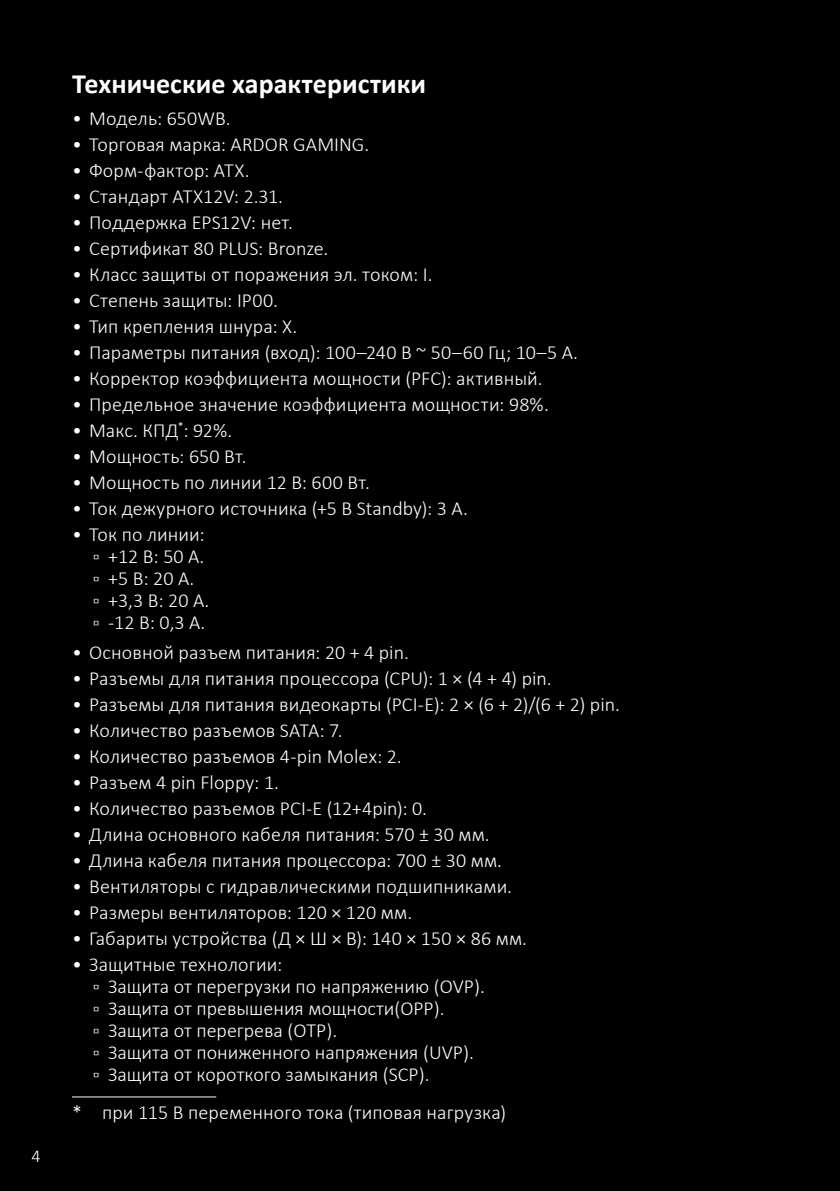
<style>
.page{position:relative;width:840px;height:1191px;background:#fff}
.page>*{position:absolute;margin:0;border:0;box-sizing:border-box;transform-origin:0 0}
.Заголовок{font:700 28px "Calibri";color:#fff}
.t1{font:300 20px "Calibri";letter-spacing:.005em;color:#fff}
.t2{font:300 18px "Calibri";color:#fff}
</style>
<div class="page">
<div style="left:0;top:0;width:839px;height:1191px;background:#000"></div>
<hr style="left:72px;top:1096px;width:144px;height:1px;background:#fff">
<p class="t2" style="left:31px;top:1144px;width:11px">4</p>
<p class="Заголовок" style="left:72px;top:64px;width:355px">Технические характеристики</p>
<p class="t1" style="left:72px;top:106px;width:160px">• Модель: 650WB.</p>
<p class="t1" style="left:72px;top:132px;width:298px">• Торговая марка: ARDOR GAMING.</p>
<p class="t1" style="left:72px;top:158px;width:179px">• Форм-фактор: ATX.</p>
<p class="t1" style="left:72px;top:184px;width:212px">• Стандарт ATX12V: 2.31.</p>
<p class="t1" style="left:72px;top:210px;width:222px">• Поддержка EPS12V: нет.</p>
<p class="t1" style="left:72px;top:236px;width:258px">• Сертификат 80 PLUS: Bronze.</p>
<p class="t1" style="left:72px;top:262px;width:362px">• Класс защиты от поражения эл. током: I.</p>
<p class="t1" style="left:72px;top:288px;width:207px">• Степень защиты: IP00.</p>
<p class="t1" style="left:72px;top:314px;width:227px">• Тип крепления шнура: X.</p>
<p class="t1" style="left:72px;top:340px;width:507px">• Параметры питания (вход): 100–240 В ~ 50–60 Гц; 10–5 А.</p>
<p class="t1" style="left:72px;top:366px;width:472px">• Корректор коэффициента мощности (PFC): активный.</p>
<p class="t1" style="left:72px;top:392px;width:478px">• Предельное значение коэффициента мощности: 98%.</p>
<p class="t1" style="left:72px;top:418px;width:162px">• Макс. КПД<sup>*</sup>: 92%.</p>
<p class="t1" style="left:72px;top:444px;width:176px">• Мощность: 650 Вт.</p>
<p class="t1" style="left:72px;top:470px;width:299px">• Мощность по линии 12 В: 600 Вт.</p>
<p class="t1" style="left:72px;top:496px;width:397px">• Ток дежурного источника (+5 В Standby): 3 А.</p>
<p class="t1" style="left:72px;top:522px;width:134px">• Ток по линии:</p>
<p class="t1" style="left:92px;top:544px;width:114px">▫ +12 В: 50 А.</p>
<p class="t1" style="left:92px;top:566px;width:104px">▫ +5 В: 20 А.</p>
<p class="t1" style="left:92px;top:588px;width:119px">▫ +3,3 В: 20 А.</p>
<p class="t1" style="left:92px;top:610px;width:115px">▫ -12 В: 0,3 А.</p>
<p class="t1" style="left:72px;top:640px;width:338px">• Основной разъем питания: 20 + 4 pin.</p>
<p class="t1" style="left:72px;top:666px;width:481px">• Разъемы для питания процессора (CPU): 1 × (4 + 4) pin.</p>
<p class="t1" style="left:72px;top:692px;width:549px">• Разъемы для питания видеокарты (PCI-E): 2 × (6 + 2)/(6 + 2) pin.</p>
<p class="t1" style="left:72px;top:718px;width:272px">• Количество разъемов SATA: 7.</p>
<p class="t1" style="left:72px;top:744px;width:331px">• Количество разъемов 4-pin Molex: 2.</p>
<p class="t1" style="left:72px;top:770px;width:208px">• Разъем 4 pin Floppy: 1.</p>
<p class="t1" style="left:72px;top:796px;width:356px">• Количество разъемов PCI-E (12+4pin): 0.</p>
<p class="t1" style="left:72px;top:822px;width:419px">• Длина основного кабеля питания: 570 ± 30 мм.</p>
<p class="t1" style="left:72px;top:848px;width:431px">• Длина кабеля питания процессора: 700 ± 30 мм.</p>
<p class="t1" style="left:72px;top:874px;width:441px">• Вентиляторы с гидравлическими подшипниками.</p>
<p class="t1" style="left:72px;top:900px;width:341px">• Размеры вентиляторов: 120 × 120 мм.</p>
<p class="t1" style="left:72px;top:926px;width:456px">• Габариты устройства (Д × Ш × В): 140 × 150 × 86 мм.</p>
<p class="t1" style="left:72px;top:952px;width:211px">• Защитные технологии:</p>
<p class="t1" style="left:92px;top:974px;width:394px">▫ Защита от перегрузки по напряжению (OVP).</p>
<p class="t1" style="left:92px;top:996px;width:354px">▫ Защита от превышения мощности(OPP).</p>
<p class="t1" style="left:92px;top:1018px;width:246px">▫ Защита от перегрева (OTP).</p>
<p class="t1" style="left:92px;top:1040px;width:383px">▫ Защита от пониженного напряжения (UVP).</p>
<p class="t1" style="left:92px;top:1062px;width:339px">▫ Защита от короткого замыкания (SCP).</p>
<p class="t1" style="left:72px;top:1100px;width:435px">* при 115 В переменного тока (типовая нагрузка)</p>
</div>
